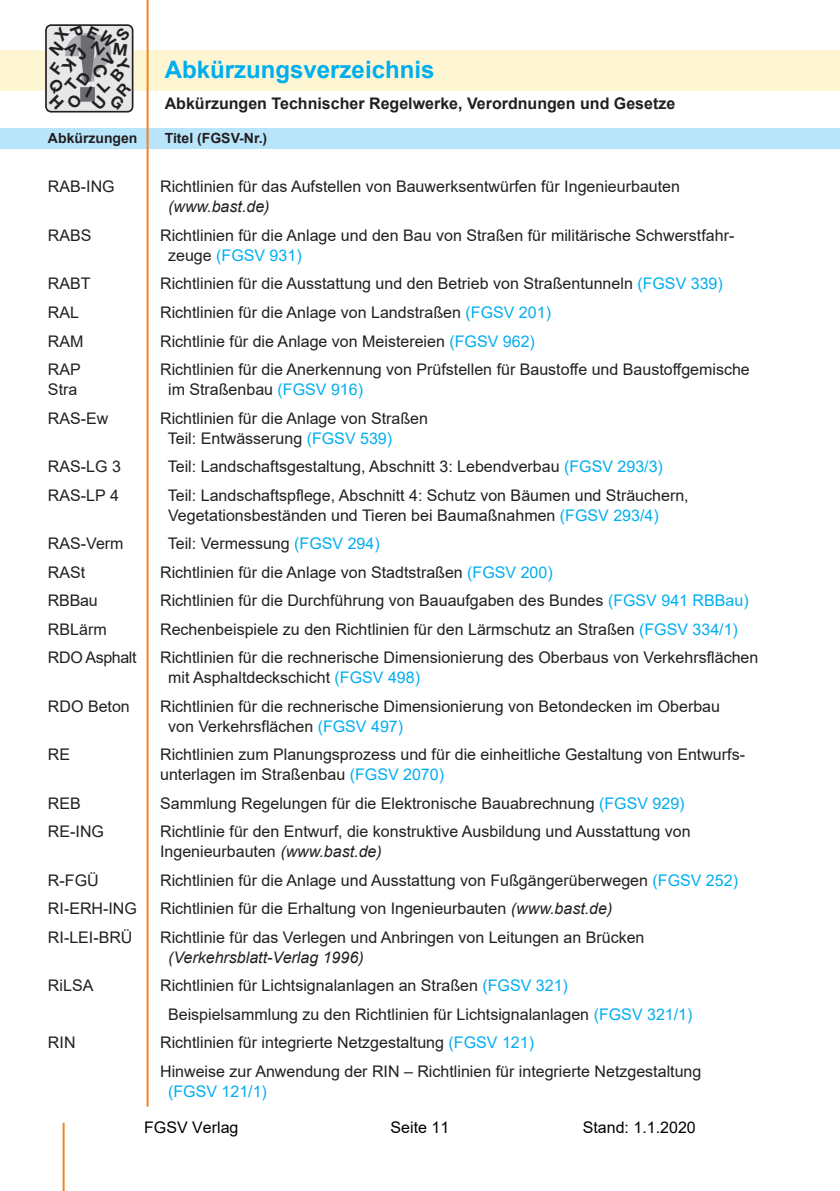
<style>
.page{position:relative;width:840px;height:1191px;background:#fff}
.page>*{position:absolute;margin:0;border:0;box-sizing:border-box;transform-origin:0 0}
.t1{font:700 93.8px "Helvetica Neue";color:#a8a9ad}
.t2{font:700 24px "Arial";color:#00aeef}
.Text_Tabulator_D{font:16px/20px "Arial";color:#231f20}
.t3{font:700 16px "Arial";color:#231f20}
.t4{font:16px "Arial";color:#000}
.Text_Tabulator_D-2{font:16px "Arial";letter-spacing:-.025em;color:#231f20}
.t5{font:700 14px "Arial";color:#231f20}
.s1{font-size:92.4px;color:#6c6d70}
.s2{font-style:italic}
.s3{color:#00aeef}
</style>
<div class="page">
<div style="left:0;top:50px;width:839px;height:40px;background:#fef5d2"></div>
<div style="left:0;top:128px;width:839px;height:20px;background:#b9e5fa"></div>
<hr style="left:63px;top:1122px;width:2px;height:69px;background:#f58220">
<hr style="left:146px;top:0;width:2px;height:1106px;background:#f58220">
<svg style="left:45px;top:24px;width:88px;height:88px;background:#d9dadc"></svg>
<h1 class="t1" style="left:62px;top:10px;width:54px">?<span class="s1">!</span></h1>
<p class="t5" style="left:48px;top:129px;width:91px">Abkürzungen</p>
<h2 class="t2" style="left:165px;top:53px;width:271px">Abkürzungsverzeichnis</h2>
<p class="t3" style="left:165px;top:92px;width:512px">Abkürzungen Technischer Regelwerke, Verordnungen und Gesetze</p>
<p class="t5" style="left:165px;top:128px;width:104px">Titel (FGSV-Nr.)</p>
<p class="Text_Tabulator_D" style="left:48px;top:177px;width:68px">RAB-ING</p>
<p class="Text_Tabulator_D" style="left:168px;top:177px;width:513px;text-indent:-8px">Richtlinien für das Aufstellen von Bauwerksentwürfen für Ingenieurbauten <span class="s2">(www.bast.de)</span></p>
<p class="Text_Tabulator_D" style="left:48px;top:225px;width:45px">RABS</p>
<p class="Text_Tabulator_D" style="left:168px;top:225px;width:567px;text-indent:-8px">Richtlinien für die Anlage und den Bau von Straßen für militärische Schwerstfahr&shy;zeuge <span class="s3">(FGSV 931)</span></p>
<p class="Text_Tabulator_D" style="left:48px;top:274px;width:44px">RABT</p>
<p class="Text_Tabulator_D" style="left:160px;top:274px;width:564px">Richtlinien für die Ausstattung und den Betrieb von Straßentunneln <span class="s3">(FGSV 339)</span></p>
<p class="Text_Tabulator_D" style="left:48px;top:302px;width:33px">RAL</p>
<p class="Text_Tabulator_D" style="left:160px;top:302px;width:392px">Richtlinien für die Anlage von Landstraßen <span class="s3">(FGSV 201)</span></p>
<p class="Text_Tabulator_D" style="left:48px;top:331px;width:37px">RAM</p>
<p class="Text_Tabulator_D" style="left:160px;top:331px;width:376px">Richtlinie für die Anlage von Meistereien <span class="s3">(FGSV 962)</span></p>
<p class="Text_Tabulator_D" style="left:48px;top:359px;width:34px">RAP</p>
<p class="Text_Tabulator_D" style="left:160px;top:359px;width:591px">Richtlinien für die Anerkennung von Prüfstellen für Baustoffe und Baustoffgemische</p>
<p class="Text_Tabulator_D" style="left:48px;top:379px;width:31px">Stra</p>
<p class="Text_Tabulator_D" style="left:168px;top:379px;width:196px">im Straßenbau <span class="s3">(FGSV 916)</span></p>
<p class="Text_Tabulator_D" style="left:48px;top:408px;width:62px">RAS-Ew</p>
<p class="Text_Tabulator_D" style="left:168px;top:408px;width:261px;text-indent:-8px">Richtlinien für die Anlage von Straßen<br>Teil: Entwässerung <span class="s3">(FGSV 539)</span></p>
<p class="Text_Tabulator_D" style="left:48px;top:456px;width:74px">RAS-LG 3</p>
<p class="Text_Tabulator_D" style="left:168px;top:456px;width:496px">Teil: Landschaftsgestaltung, Abschnitt 3: Lebendverbau <span class="s3">(FGSV 293/3)</span></p>
<p class="Text_Tabulator_D" style="left:48px;top:485px;width:72px">RAS-LP 4</p>
<p class="Text_Tabulator_D" style="left:168px;top:485px;width:522px">Teil: Landschaftspflege, Abschnitt 4: Schutz von Bäumen und Sträuchern,<br>Vegetationsbeständen und Tieren bei Baumaßnahmen <span class="s3">(FGSV 293/4)</span></p>
<p class="Text_Tabulator_D" style="left:48px;top:533px;width:77px">RAS-Verm</p>
<p class="Text_Tabulator_D" style="left:168px;top:533px;width:213px">Teil: Vermessung <span class="s3">(FGSV 294)</span></p>
<p class="Text_Tabulator_D" style="left:48px;top:562px;width:39px">RASt</p>
<p class="Text_Tabulator_D" style="left:160px;top:562px;width:394px">Richtlinien für die Anlage von Stadtstraßen <span class="s3">(FGSV 200)</span></p>
<p class="Text_Tabulator_D" style="left:48px;top:590px;width:51px">RBBau</p>
<p class="Text_Tabulator_D" style="left:160px;top:590px;width:589px">Richtlinien für die Durchführung von Bauaufgaben des Bundes <span class="s3">(FGSV 941 RBBau)</span></p>
<p class="Text_Tabulator_D" style="left:48px;top:619px;width:60px">RBLärm</p>
<p class="Text_Tabulator_D" style="left:160px;top:619px;width:579px">Rechenbeispiele zu den Richtlinien für den Lärmschutz an Straßen <span class="s3">(FGSV 334/1)</span></p>
<p class="Text_Tabulator_D-2" style="left:48px;top:646px;width:90px">RDO Asphalt</p>
<p class="Text_Tabulator_D" style="left:168px;top:647px;width:591px;text-indent:-8px">Richtlinien für die rechnerische Dimensionierung des Oberbaus von Verkehrsflächen mit Asphaltdeckschicht <span class="s3">(FGSV 498)</span></p>
<p class="Text_Tabulator_D" style="left:48px;top:696px;width:83px">RDO Beton</p>
<p class="Text_Tabulator_D" style="left:168px;top:696px;width:553px;text-indent:-8px">Richtlinien für die rechnerische Dimensionierung von Betondecken im Oberbau von Verkehrsflächen <span class="s3">(FGSV 497)</span></p>
<p class="Text_Tabulator_D" style="left:48px;top:744px;width:24px">RE</p>
<p class="Text_Tabulator_D" style="left:160px;top:744px;width:586px">Richtlinien zum Planungsprozess und für die einheitliche Gestaltung von Entwurfs&shy;unterlagen im Straßenbau <span class="s3">(FGSV 2070)</span></p>
<p class="Text_Tabulator_D" style="left:48px;top:793px;width:34px">REB</p>
<p class="Text_Tabulator_D" style="left:160px;top:793px;width:525px">Sammlung Regelungen für die Elektronische Bauabrechnung <span class="s3">(FGSV 929)</span></p>
<p class="Text_Tabulator_D" style="left:48px;top:821px;width:57px">RE-ING</p>
<p class="Text_Tabulator_D" style="left:160px;top:821px;width:532px">Richtlinie für den Entwurf, die konstruktive Ausbildung und Ausstattung von<br>Ingenieurbauten <span class="s2">(www.bast.de)</span></p>
<p class="Text_Tabulator_D" style="left:48px;top:870px;width:52px">R-FGÜ</p>
<p class="Text_Tabulator_D" style="left:160px;top:870px;width:579px">Richtlinien für die Anlage und Ausstattung von Fußgängerüberwegen <span class="s3">(FGSV 252)</span></p>
<p class="Text_Tabulator_D" style="left:48px;top:898px;width:90px">RI-ERH-ING</p>
<p class="Text_Tabulator_D" style="left:160px;top:898px;width:453px">Richtlinien für die Erhaltung von Ingenieurbauten <span class="s2">(www.bast.de)</span></p>
<p class="Text_Tabulator_D" style="left:48px;top:927px;width:86px">RI-LEI-BRÜ</p>
<p class="Text_Tabulator_D" style="left:168px;top:927px;width:477px;text-indent:-8px">Richtlinie für das Verlegen und Anbringen von Leitungen an Brücken <span class="s2">(Verkehrsblatt-Verlag 1996)</span></p>
<p class="Text_Tabulator_D" style="left:48px;top:975px;width:47px">RiLSA</p>
<p class="Text_Tabulator_D" style="left:160px;top:975px;width:409px">Richtlinien für Lichtsignalanlagen an Straßen <span class="s3">(FGSV 321)</span></p>
<p class="Text_Tabulator_D" style="left:168px;top:1004px;width:525px">Beispielsammlung zu den Richtlinien für Lichtsignalanlagen <span class="s3">(FGSV 321/1)</span></p>
<p class="Text_Tabulator_D" style="left:48px;top:1032px;width:29px">RIN</p>
<p class="Text_Tabulator_D" style="left:160px;top:1032px;width:375px">Richtlinien für integrierte Netzgestaltung <span class="s3">(FGSV 121)</span></p>
<p class="Text_Tabulator_D" style="left:168px;top:1061px;width:534px;text-indent:-8px">Hinweise zur Anwendung der RIN – Richtlinien für integrierte Netzgestaltung <span class="s3">(FGSV 121/1)</span></p>
<p class="t4" style="left:144px;top:1116px;width:96px">FGSV Verlag</p>
<p class="t4" style="left:390px;top:1116px;width:60px">Seite 11</p>
<p class="t4" style="left:582px;top:1116px;width:114px">Stand: 1.1.2020</p>
</div>
